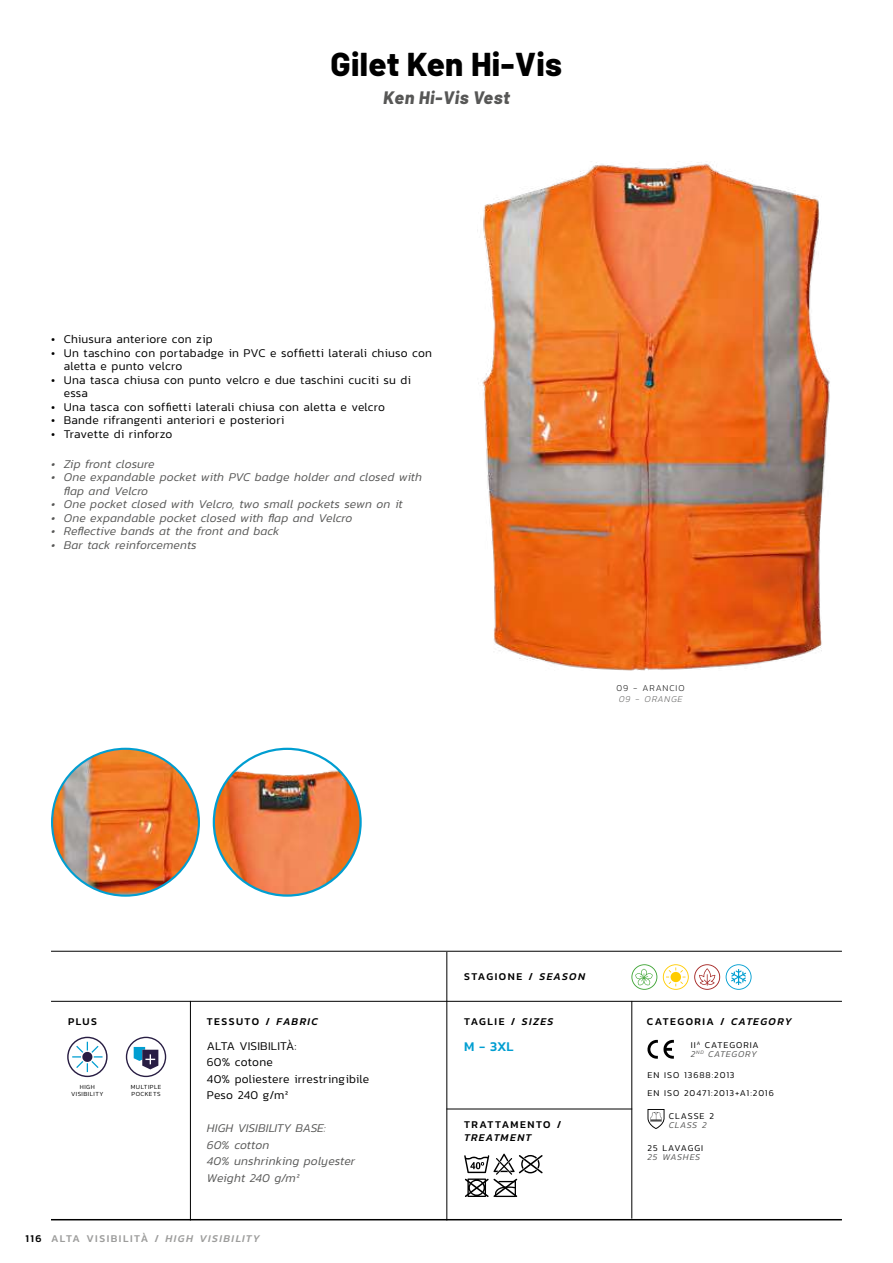
<style>
.page{position:relative;width:893px;height:1263px;background:#fff}
.page>*{position:absolute;margin:0;border:0;box-sizing:border-box;transform-origin:0 0}
.t1{font:800 33px "Barlow";letter-spacing:.015em;color:#000}
.t2{font:italic 800 18px "Barlow";letter-spacing:.03em;color:#575756}
.t3{font:500 13.5px "Kanit";color:#009ed1}
.t4{font:300 12px/16.5px "Kanit";letter-spacing:.015em;color:#000}
.t5{font:italic 300 12px/16.5px "Kanit";letter-spacing:.005em;color:#575756}
.t6{font:500 10.5px "Kanit";letter-spacing:.14em;color:#000}
.t7{font:500 10.5px "Kanit";letter-spacing:.14em;color:#9d9d9c}
.t8{font:italic 500 10.5px "Kanit";letter-spacing:.095em;color:#000}
.t9{font:300 9px/9px "Kanit";letter-spacing:.1em;color:#000}
.t10{font:italic 300 9px "Kanit";letter-spacing:.065em;color:#575756}
.t11{font:200 9px "Kanit";letter-spacing:.105em;color:#000}
.t12{font:italic 200 9px "Kanit";letter-spacing:.09em;color:#575756}
.t13{font:300 6.3px/7.5px "Kanit";letter-spacing:.075em;color:#000;text-align:center}
.s1{font-style:italic}
.s2{color:#000}
.s3{font-style:italic;color:#575756}
</style>
<div class="page">
<img style="left:478px;top:162px;width:352px;height:509px">
<hr style="left:51px;top:1001px;width:791px;height:1px;background:#000">
<hr style="left:51px;top:1219px;width:791px;height:1px;background:#000">
<hr style="left:446px;top:952px;width:1px;height:268px;background:#000">
<hr style="left:631px;top:1001px;width:1px;height:217px;background:#000">
<hr style="left:446px;top:1108px;width:186px;height:1px;background:#000">
<hr style="left:51px;top:951px;width:791px;height:1px;background:#000">
<hr style="left:190px;top:1001px;width:1px;height:219px;background:#000">
<svg style="left:726px;top:964px;width:26px;height:26px"></svg>
<svg style="left:663px;top:964px;width:57px;height:26px"></svg>
<svg style="left:631px;top:964px;width:26px;height:26px"></svg>
<svg style="left:647px;top:1040px;width:27px;height:19px"></svg>
<svg style="left:647px;top:1109px;width:18px;height:20px"></svg>
<svg style="left:67px;top:1037px;width:41px;height:40px"></svg>
<svg style="left:126px;top:1037px;width:40px;height:40px"></svg>
<img style="left:52px;top:749px;width:147px;height:147px;border-radius:73px">
<img style="left:214px;top:749px;width:147px;height:146px;border-radius:73px">
<svg style="left:464px;top:1154px;width:79px;height:43px"></svg>
<h1 class="t1" style="left:330px;top:39px;width:233px">Gilet Ken Hi-Vis</h1>
<h2 class="t2" style="left:383px;top:84px;width:128px">Ken Hi-Vis Vest</h2>
<p class="t4" style="left:51px;top:331px;width:163px">• Chiusura anteriore con zip</p>
<p class="t4" style="left:64px;top:346px;width:370px;line-height:13.5px;text-indent:-13px">• Un taschino con portabadge in PVC e soffietti laterali chiuso con aletta e punto velcro</p>
<p class="t4" style="left:64px;top:373px;width:349px;line-height:13.5px;text-indent:-13px">• Una tasca chiusa con punto velcro e due taschini cuciti su di essa</p>
<p class="t4" style="left:51px;top:398px;width:336px">• Una tasca con soffietti laterali chiusa con aletta e velcro</p>
<p class="t4" style="left:51px;top:412px;width:235px">• Bande rifrangenti anteriori e posteriori</p>
<p class="t4" style="left:51px;top:425px;width:123px">• Travette di rinforzo</p>
<p class="t5" style="left:51px;top:455px;width:105px">• Zip front closure</p>
<p class="t5" style="left:64px;top:470px;width:360px;line-height:13.5px;text-indent:-13px">• One expandable pocket with PVC badge holder and closed with flap and Velcro</p>
<p class="t5" style="left:51px;top:496px;width:353px">• One pocket closed with Velcro, two small pockets sewn on it</p>
<p class="t5" style="left:51px;top:509px;width:303px">• One expandable pocket closed with flap and Velcro</p>
<p class="t5" style="left:51px;top:523px;width:230px">• Reflective bands at the front and back</p>
<p class="t5" style="left:51px;top:536px;width:147px">• Bar tack reinforcements</p>
<p class="t11" style="left:616px;top:682px;width:70px">09 - ARANCIO</p>
<p class="t12" style="left:619px;top:693px;width:65px">09 - ORANGE</p>
<p class="t6" style="left:68px;top:1013px;width:31px">PLUS</p>
<p class="t13" style="left:71px;top:1083px;width:34px">HIGH<br>VISIBILITY</p>
<p class="t13" style="left:131px;top:1083px;width:32px;text-align:left">MULTIPLE<br>POCKETS</p>
<p class="t6" style="left:207px;top:1013px;width:113px">TESSUTO / <span class="s1">FABRIC</span></p>
<p class="t4" style="left:207px;top:1037px;width:164px">ALTA VISIBILITÀ:<br>60% cotone<br>40% poliestere irrestringibile<br>Peso 240 g/m²</p>
<p class="t5" style="left:207px;top:1120px;width:150px">HIGH VISIBILITY BASE:<br>60% cotton<br>40% unshrinking polyester<br>Weight 240 g/m²</p>
<p class="t7" style="left:26px;top:1230px;width:236px"><span class="s2">116</span> ALTA VISIBILITÀ / <span class="s1">HIGH VISIBILITY</span></p>
<p class="t6" style="left:464px;top:969px;width:122px">STAGIONE / <span class="s1">SEASON</span></p>
<p class="t6" style="left:464px;top:1013px;width:91px">TAGLIE / <span class="s1">SIZES</span></p>
<p class="t3" style="left:464px;top:1036px;width:51px">M - 3XL</p>
<p class="t6" style="left:464px;top:1116px;width:99px">TRATTAMENTO /</p>
<p class="t8" style="left:464px;top:1130px;width:69px">TREATMENT</p>
<p class="t6" style="left:647px;top:1013px;width:146px">CATEGORIA / <span class="s1">CATEGORY</span></p>
<p class="t9" style="left:691px;top:1040px;width:69px">II<sup>A</sup> CATEGORIA<br><span class="s3">2</span><sup>ND</sup> <span class="s3">CATEGORY</span></p>
<p class="t9" style="left:647px;top:1066px;width:128px;line-height:18px">EN ISO 13688:2013<br>EN ISO 20471:2013+A1:2016</p>
<p class="t9" style="left:669px;top:1111px;width:47px">CLASSE 2</p>
<p class="t10" style="left:669px;top:1119px;width:39px">CLASS 2</p>
<p class="t9" style="left:647px;top:1143px;width:57px">25 LAVAGGI</p>
<p class="t10" style="left:647px;top:1150px;width:54px">25 WASHES</p>
</div>
